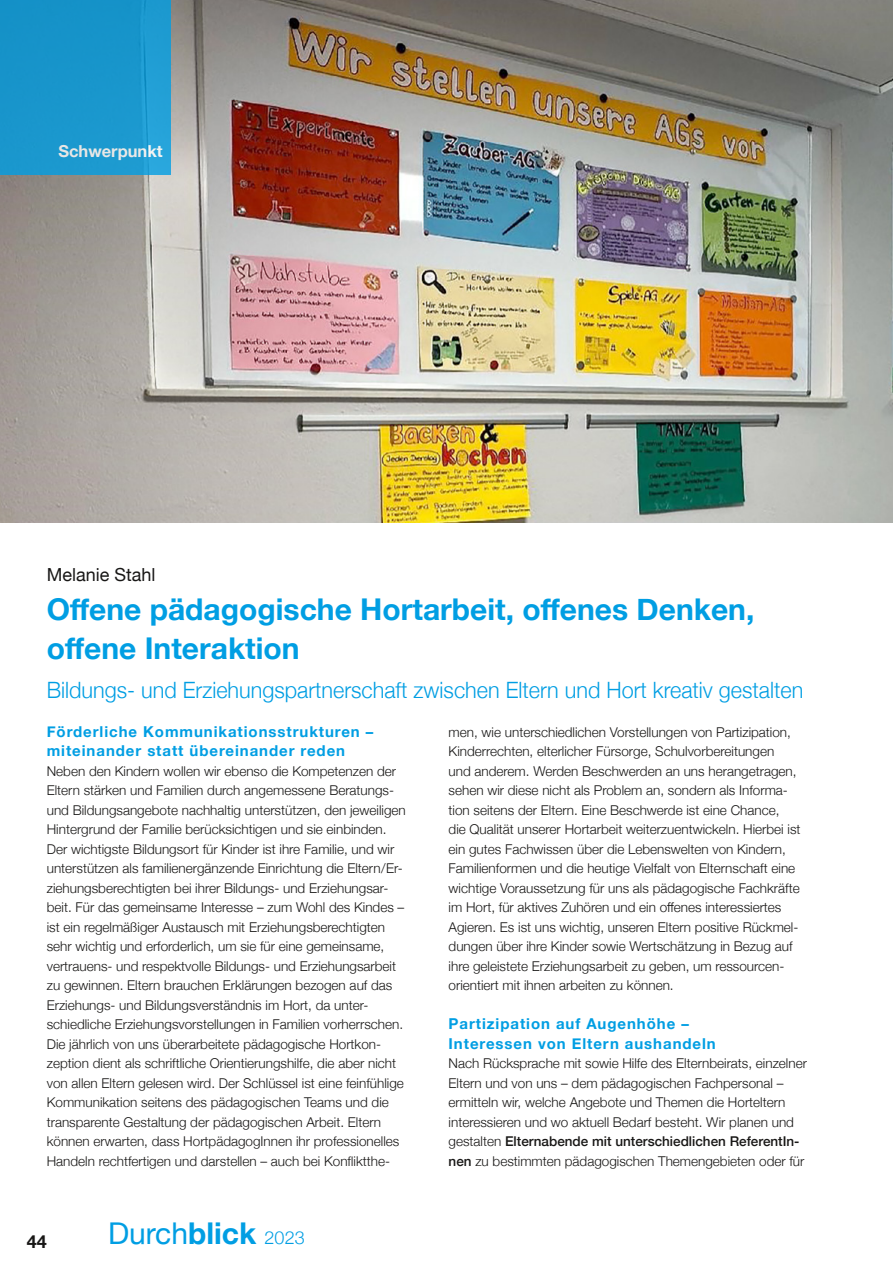
<style>
.page{position:relative;width:893px;height:1263px;background:#fff}
.page>*{position:absolute;margin:0;border:0;box-sizing:border-box;transform-origin:0 0}
.t1{font:700 30px/39px "Helvetica Neue";color:#009ee3}
.t2{font:30px "Helvetica Neue";color:#009ee3}
.t3{font:300 22.5px "Helvetica Neue";color:#009ee3;scale:.96 1}
.t4{font:18px "Helvetica Neue";color:#181716}
.t5{font:700 18px "Helvetica Neue";color:#181716}
.t6{font:700 16.5px "Helvetica Neue";color:#fff}
.t7{font:700 15px/19.5px "Helvetica Neue";letter-spacing:.06em;color:#009ee3}
.t8{font:300 13.5px/19.5px "Helvetica Neue";color:#181716}
.s1{font-weight:500}
.s2{font-weight:700}
.s3{font-weight:300;font-size:18px}
</style>
<div class="page">
<img style="left:0;top:0;width:893px;height:522px">
<div style="left:0;top:0;width:171px;height:174px;background:#1996cc"></div>
<p class="t6" style="left:58px;top:138px;width:106px">Schwerpunkt</p>
<h3 class="t4" style="left:47px;top:561px;width:110px">Melanie Stahl</h3>
<h1 class="t1" style="left:47px;top:590px;width:709px">Offene pädagogische Hortarbeit, offenes Denken, offene Interaktion</h1>
<h2 class="t3" style="left:47px;top:671px;width:790px">Bildungs- und Erziehungspartnerschaft zwischen Eltern und Hort kreativ gestalten</h2>
<p class="t7" style="left:47px;top:722px;width:328px">Förderliche Kommunikationsstrukturen – miteinander statt übereinander reden</p>
<p class="t8" style="left:47px;top:760px;width:361px">Neben den Kindern wollen wir ebenso die Kompetenzen der Eltern stärken und Familien durch angemessene Beratungs&shy;und Bildungsangebote nachhaltig unterstützen, den jeweiligen Hintergrund der Familie berücksichtigen und sie einbinden.<br>Der wichtigste Bildungsort für Kinder ist ihre Familie, und wir unterstützen als familienergänzende Einrichtung die Eltern/Er&shy;ziehungsberechtigten bei ihrer Bildungs- und Erziehungsar&shy;beit. Für das gemeinsame Interesse – zum Wohl des Kindes – ist ein regelmäßiger Austausch mit Erziehungsberechtigten sehr wichtig und erforderlich, um sie für eine gemeinsame, vertrauens- und respektvolle Bildungs- und Erziehungsarbeit zu gewinnen. Eltern brauchen Erklärungen bezogen auf das Erziehungs- und Bildungsverständnis im Hort, da unter&shy;schiedliche Erziehungsvorstellungen in Familien vorherrschen.<br>Die jährlich von uns überarbeitete pädagogische Hortkon&shy;zeption dient als schriftliche Orientierungshilfe, die aber nicht von allen Eltern gelesen wird. Der Schlüssel ist eine feinfühlige Kommunikation seitens des pädagogischen Teams und die transparente Gestaltung der pädagogischen Arbeit. Eltern können erwarten, dass HortpädagogInnen ihr professionelles Handeln rechtfertigen und darstellen – auch bei Konfliktthe-</p>
<p class="t8" style="left:449px;top:721px;width:353px">men, wie unterschiedlichen Vorstellungen von Partizipation, Kinderrechten, elterlicher Fürsorge, Schulvorbereitungen<br>und anderem. Werden Beschwerden an uns herangetragen, sehen wir diese nicht als Problem an, sondern als Informa&shy;tion seitens der Eltern. Eine Beschwerde ist eine Chance,<br>die Qualität unserer Hortarbeit weiterzuentwickeln. Hierbei ist ein gutes Fachwissen über die Lebenswelten von Kindern, Familienformen und die heutige Vielfalt von Elternschaft eine wichtige Voraussetzung für uns als pädagogische Fachkräfte im Hort, für aktives Zuhören und ein offenes interessiertes Agieren. Es ist uns wichtig, unseren Eltern positive Rückmel&shy;dungen über ihre Kinder sowie Wertschätzung in Bezug auf ihre geleistete Erziehungsarbeit zu geben, um ressourcen&shy;orientiert mit ihnen arbeiten zu können.</p>
<p class="t7" style="left:449px;top:1014px;width:269px">Partizipation auf Augenhöhe –<br>Interessen von Eltern aushandeln</p>
<p class="t8" style="left:449px;top:1052px;width:360px">Nach Rücksprache mit sowie Hilfe des Elternbeirats, einzelner Eltern und von uns – dem pädagogischen Fachpersonal – ermitteln wir, welche Angebote und Themen die Horteltern interessieren und wo aktuell Bedarf besteht. Wir planen und gestalten <span class="s1">Elternabende mit unterschiedlichen ReferentIn&shy;nen</span> zu bestimmten pädagogischen Themengebieten oder für</p>
<h3 class="t5" style="left:27px;top:1227px;width:22px">44</h3>
<h1 class="t2" style="left:108px;top:1212px;width:198px">Durch<span class="s2">blick</span> <span class="s3">2023</span></h1>
</div>
